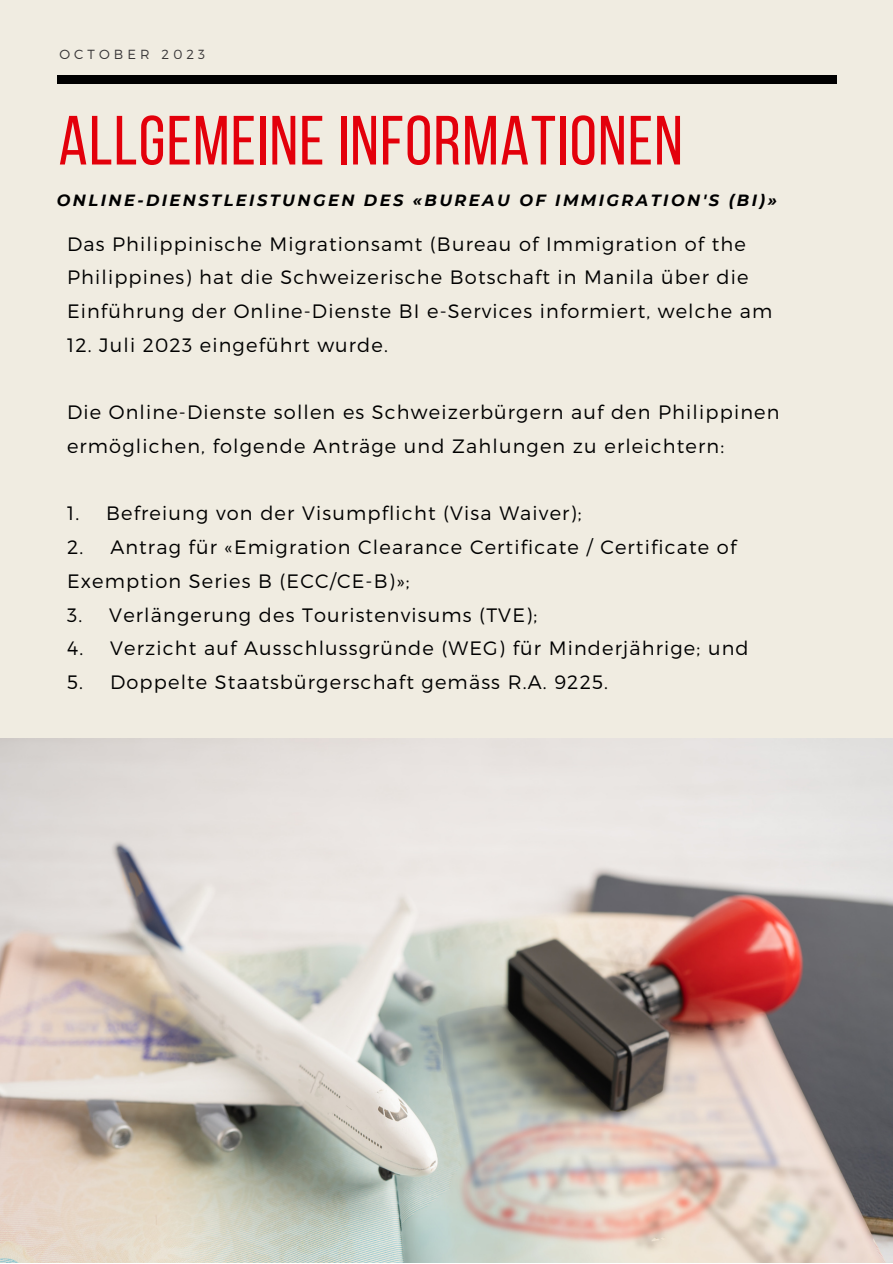
<style>
.page{position:relative;width:893px;height:1264px;background:#fff}
.page>*{position:absolute;margin:0;border:0;box-sizing:border-box;transform-origin:0 0}
.t1{font:69.45px "Bebas Neue";letter-spacing:.02em;color:#e3000b}
.t2{font:300 19.35px/33.8px "Montserrat";letter-spacing:.06em;color:#000}
.t3{font:italic 700 16.2px "Montserrat";letter-spacing:.15em;color:#000}
.t4{font:300 13.2px "Montserrat";letter-spacing:.31em;color:#383637}
</style>
<div class="page">
<div style="left:0;top:0;width:892px;height:1262px;background:#f0ece1"></div>
<div style="left:57px;top:74px;width:779px;height:9px;background:#000"></div>
<img style="left:0;top:739px;width:892px;height:523px">
<p class="t4" style="left:59px;top:45px;width:147px">OCTOBER 2023</p>
<p class="t1" style="left:58px;top:112px;width:625px">ALLGEMEINE INFORMATIONEN</p>
<p class="t3" style="left:57px;top:190px;width:721px">ONLINE-DIENSTLEISTUNGEN DES «BUREAU OF IMMIGRATION'S (BI)»</p>
<p class="t2" style="left:67px;top:226px;width:706px">Das Philippinische Migrationsamt (Bureau of Immigration of the<br>Philippines) hat die Schweizerische Botschaft in Manila über die<br>Einführung der Online-Dienste BI e-Services informiert, welche am</p>
<p class="t2" style="left:67px;top:327px;width:322px">12. Juli 2023 eingeführt wurde.</p>
<p class="t2" style="left:67px;top:394px;width:714px">Die Online-Dienste sollen es Schweizerbürgern auf den Philippinen ermöglichen, folgende Anträge und Zahlungen zu erleichtern:</p>
<p class="t2" style="left:67px;top:495px;width:516px">1. Befreiung von der Visumpflicht (Visa Waiver);</p>
<p class="t2" style="left:67px;top:529px;width:670px">2. Antrag für «Emigration Clearance Certificate / Certificate of<br>Exemption Series B (ECC/CE-B)»;</p>
<p class="t2" style="left:67px;top:597px;width:471px">3. Verlängerung des Touristenvisums (TVE);</p>
<p class="t2" style="left:67px;top:630px;width:683px">4. Verzicht auf Ausschlussgründe (WEG) für Minderjährige; und</p>
<p class="t2" style="left:67px;top:664px;width:542px">5. Doppelte Staatsbürgerschaft gemäss R.A. 9225.</p>
</div>
